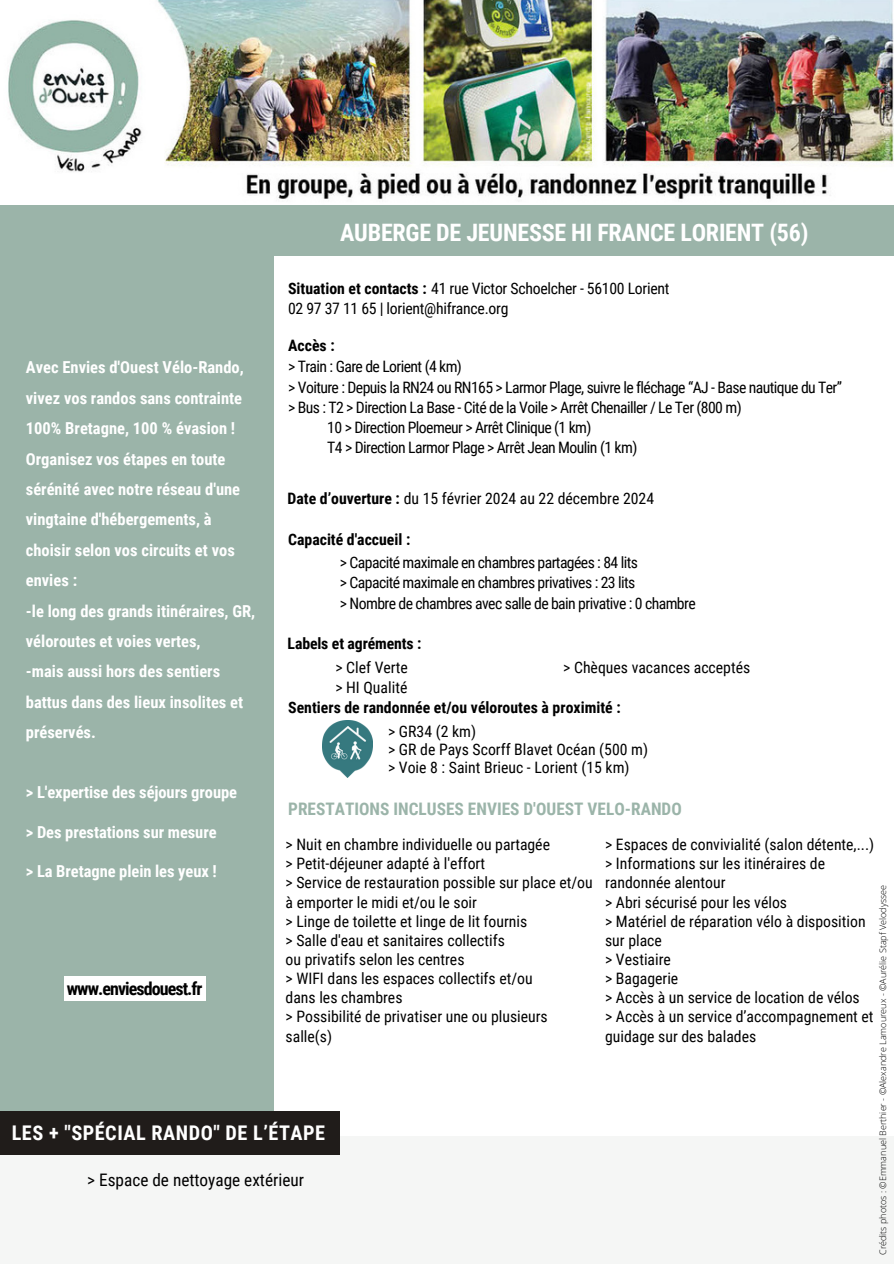
<style>
.page{position:relative;width:894px;height:1264px;background:#fff}
.page>*{position:absolute;margin:0;border:0;box-sizing:border-box;transform-origin:0 0}
.t1{font:700 24px "Roboto Condensed";letter-spacing:-.01em;color:#fff}
.t2{font:700 20.25px "Roboto Condensed";letter-spacing:.025em;color:#fff}
.t3{font:700 18px "Roboto Condensed";letter-spacing:-.05em;color:#000}
.t4{font:700 17.25px "Roboto Condensed";color:#9bb4a9}
.t5{font:17.25px "Roboto Condensed";color:#000}
.t6{font:700 16.5px/30.3px "Roboto Condensed";color:#fff}
.t7{font:15.75px/19.2px "Roboto Condensed";color:#000}
.t8{font:15.75px "Roboto Condensed";letter-spacing:-.04em;color:#000}
.t9{font:700 15.75px "Roboto Condensed";color:#000}
.t10{font:300 9px "Open Sans";color:#000}
.s1{font-weight:700}
</style>
<div class="page">
<div style="left:0;top:1135px;width:893px;height:128px;background:#f5f6f5"></div>
<img style="left:8px;top:0;width:885px;height:200px">
<div style="left:0;top:205px;width:893px;height:51px;background:#9bb4a9"></div>
<div style="left:0;top:244px;width:273px;height:889px;background:#9bb4a9"></div>
<div style="left:64px;top:976px;width:142px;height:25px;background:#fff"></div>
<div style="left:0;top:1111px;width:340px;height:44px;background:#201c1a"></div>
<img style="left:323px;top:721px;width:49px;height:56px">
<h1 class="t1" style="left:340px;top:218px;width:469px">AUBERGE DE JEUNESSE HI FRANCE LORIENT (56)</h1>
<p class="t7" style="left:288px;top:279px;width:383px"><span class="s1">Situation et contacts :</span> 41 rue Victor Schoelcher - 56100 Lorient</p>
<p class="t7" style="left:288px;top:299px;width:222px">02 97 37 11 65 | lorient@hifrance.org</p>
<h4 class="t6" style="left:26px;top:353px;width:231px">Avec Envies d'Ouest Vélo-Rando, vivez vos randos sans contrainte<br>100% Bretagne, 100 % évasion !<br>Organisez vos étapes en toute sérénité avec notre réseau d'une vingtaine d'hébergements, à choisir selon vos circuits et vos envies :<br>-le long des grands itinéraires, GR, véloroutes et voies vertes,</h4>
<p class="t6" style="left:26px;top:656px;width:219px">-mais aussi hors des sentiers battus dans des lieux insolites et préservés.</p>
<p class="t9" style="left:288px;top:336px;width:48px">Accès :</p>
<p class="t8" style="left:288px;top:358px;width:175px">&gt; Train : Gare de Lorient (4 km)</p>
<p class="t8" style="left:288px;top:378px;width:555px">&gt; Voiture : Depuis la RN24 ou RN165 &gt; Larmor Plage, suivre le fléchage “AJ - Base nautique du Ter”</p>
<p class="t8" style="left:288px;top:398px;width:455px">&gt; Bus : T2 &gt; Direction La Base - Cité de la Voile &gt; Arrêt Chenailler / Le Ter (800 m)</p>
<p class="t8" style="left:327px;top:418px;width:266px">10 &gt; Direction Ploemeur &gt; Arrêt Clinique (1 km)</p>
<p class="t8" style="left:327px;top:439px;width:311px">T4 &gt; Direction Larmor Plage &gt; Arrêt Jean Moulin (1 km)</p>
<p class="t7" style="left:287px;top:489px;width:368px"><span class="s1">Date d’ouverture :</span> du 15 février 2024 au 22 décembre 2024</p>
<p class="t9" style="left:288px;top:530px;width:124px">Capacité d'accueil :</p>
<p class="t8" style="left:340px;top:553px;width:299px">&gt; Capacité maximale en chambres partagées : 84 lits</p>
<p class="t8" style="left:340px;top:574px;width:297px">&gt; Capacité maximale en chambres privatives : 23 lits</p>
<p class="t8" style="left:340px;top:594px;width:357px">&gt; Nombre de chambres avec salle de bain privative : 0 chambre</p>
<p class="t9" style="left:287px;top:634px;width:135px">Labels et agréments :</p>
<p class="t7" style="left:335px;top:657px;width:74px">&gt; Clef Verte</p>
<p class="t7" style="left:563px;top:657px;width:188px">&gt; Chèques vacances acceptés</p>
<p class="t7" style="left:335px;top:678px;width:73px">&gt; HI Qualité</p>
<p class="t9" style="left:288px;top:698px;width:334px">Sentiers de randonnée et/ou véloroutes à proximité :</p>
<p class="t7" style="left:388px;top:721px;width:89px">&gt; GR34 (2 km)</p>
<p class="t7" style="left:388px;top:739px;width:261px">&gt; GR de Pays Scorff Blavet Océan (500 m)</p>
<p class="t7" style="left:388px;top:757px;width:243px">&gt; Voie 8 : Saint Brieuc - Lorient (15 km)</p>
<h4 class="t6" style="left:26px;top:777px;width:213px">&gt; L'expertise des séjours groupe</h4>
<h4 class="t6" style="left:26px;top:816px;width:192px">&gt; Des prestations sur mesure</h4>
<p class="t6" style="left:26px;top:856px;width:192px">&gt; La Bretagne plein les yeux !</p>
<p class="t4" style="left:288px;top:799px;width:395px">PRESTATIONS INCLUSES ENVIES D'OUEST VELO-RANDO</p>
<p class="t7" style="left:605px;top:835px;width:270px">&gt; Espaces de convivialité (salon détente,...)</p>
<p class="t7" style="left:605px;top:854px;width:221px">&gt; Informations sur les itinéraires de randonnée alentour</p>
<p class="t7" style="left:605px;top:892px;width:183px">&gt; Abri sécurisé pour les vélos</p>
<p class="t7" style="left:605px;top:911px;width:262px">&gt; Matériel de réparation vélo à disposition sur place</p>
<p class="t7" style="left:605px;top:950px;width:67px">&gt; Vestiaire</p>
<p class="t7" style="left:605px;top:969px;width:75px">&gt; Bagagerie</p>
<p class="t7" style="left:605px;top:988px;width:256px">&gt; Accès à un service de location de vélos</p>
<p class="t7" style="left:605px;top:1007px;width:270px">&gt; Accès à un service d’accompagnement et guidage sur des balades</p>
<p class="t7" style="left:285px;top:835px;width:266px">&gt; Nuit en chambre individuelle ou partagée</p>
<p class="t7" style="left:285px;top:854px;width:201px">&gt; Petit-déjeuner adapté à l'effort</p>
<p class="t7" style="left:285px;top:873px;width:308px">&gt; Service de restauration possible sur place et/ou à emporter le midi et/ou le soir</p>
<p class="t7" style="left:285px;top:911px;width:243px">&gt; Linge de toilette et linge de lit fournis</p>
<p class="t7" style="left:285px;top:930px;width:221px">&gt; Salle d'eau et sanitaires collectifs</p>
<p class="t7" style="left:285px;top:950px;width:180px">ou privatifs selon les centres</p>
<p class="t7" style="left:285px;top:969px;width:248px">&gt; WIFI dans les espaces collectifs et/ou</p>
<p class="t7" style="left:285px;top:988px;width:118px">dans les chambres</p>
<p class="t7" style="left:285px;top:1007px;width:263px">&gt; Possibilité de privatiser une ou plusieurs salle(s)</p>
<p class="t10" style="left:876px;top:1254px;width:371px;rotate:-90deg">Crédits photos : ©Emmanuel Berthier - ©Alexandre Lamoureux - ©Aurélie Stapf Velodyssee</p>
<p class="t3" style="left:67px;top:978px;width:137px">www.enviesdouest.fr</p>
<p class="t2" style="left:12px;top:1121px;width:315px">LES + "SPÉCIAL RANDO" DE L’ÉTAPE</p>
<p class="t5" style="left:87px;top:1169px;width:218px">&gt; Espace de nettoyage extérieur</p>
</div>
